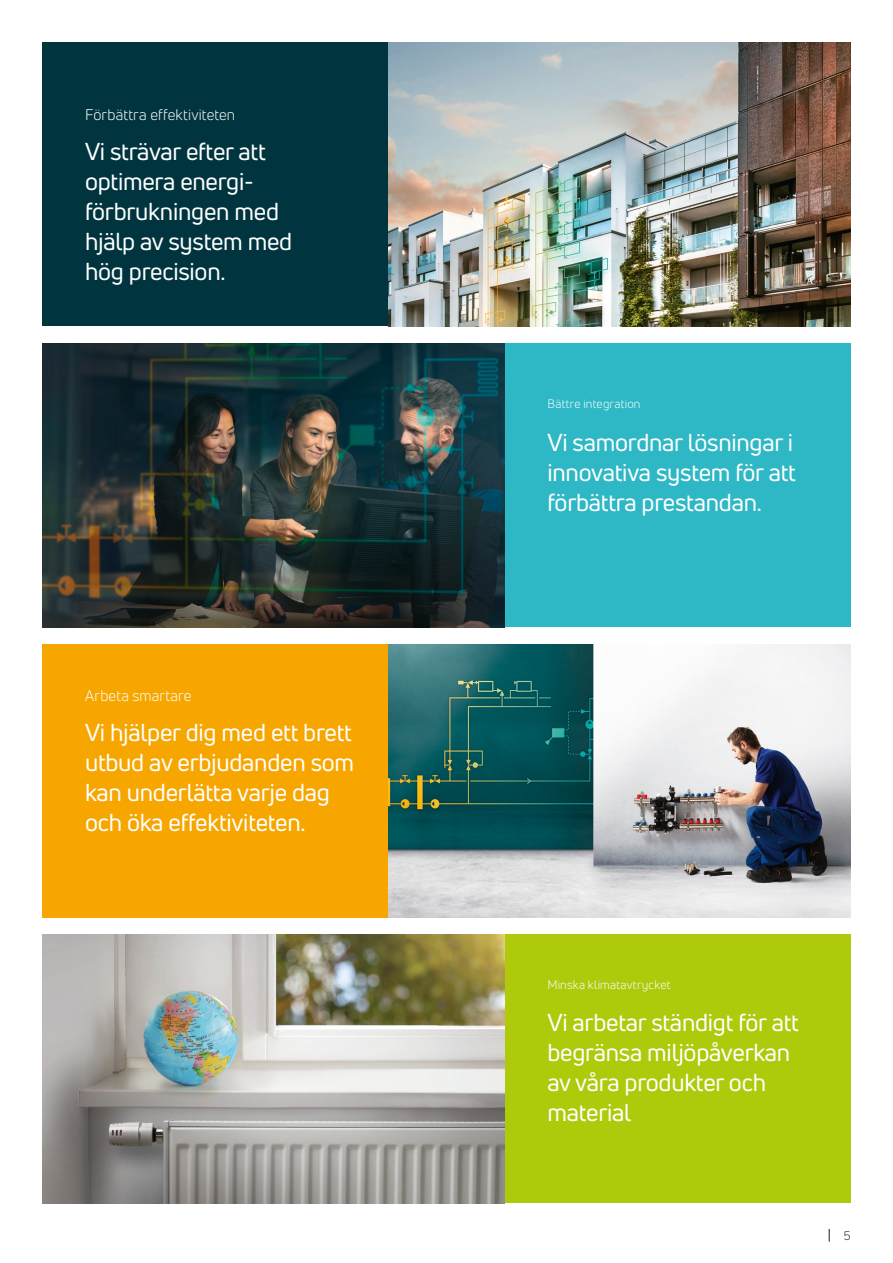
<style>
.page{position:relative;width:893px;height:1263px;background:#fff}
.page>*{position:absolute;margin:0;border:0;box-sizing:border-box;transform-origin:0 0}
.t1{font:24px/30px "Uni Neue";letter-spacing:-.01em;color:#fff}
.t2{font:15px "Uni Neue";letter-spacing:.01em;color:#fff}
.t3{font:12px "Uni Neue";letter-spacing:.02em;color:#fff}
.t4{font:12px "Uni Neue";color:#1d1d1b}
</style>
<div class="page">
<svg style="left:829px;top:1229px;width:1px;height:13px"></svg>
<div style="left:43px;top:43px;width:345px;height:283px;background:#00353f"></div>
<div style="left:43px;top:644px;width:345px;height:273px;background:#f7a600"></div>
<img style="left:388px;top:43px;width:462px;height:283px">
<img style="left:388px;top:644px;width:462px;height:273px">
<img style="left:43px;top:343px;width:462px;height:284px">
<img style="left:43px;top:934px;width:462px;height:269px">
<div style="left:505px;top:343px;width:345px;height:284px;background:#2eb8c6"></div>
<div style="left:505px;top:934px;width:345px;height:269px;background:#afca0b"></div>
<p class="t2" style="left:85px;top:106px;width:152px">Förbättra effektiviteten</p>
<p class="t1" style="left:85px;top:137px;width:209px">Vi strävar efter att optimera energi&shy;förbrukningen med hjälp av system med hög precision.</p>
<p class="t2" style="left:85px;top:686px;width:108px">Arbeta smartare</p>
<p class="t1" style="left:85px;top:717px;width:271px">Vi hjälper dig med ett brett utbud av erbjudanden som kan underlätta varje dag och öka effektiviteten.</p>
<p class="t3" style="left:547px;top:397px;width:95px">Bättre integration</p>
<p class="t1" style="left:547px;top:427px;width:250px;text-align:justify">Vi samordnar lösningar i innovativa system för att förbättra prestandan.</p>
<p class="t3" style="left:547px;top:977px;width:124px">Minska klimatavtrycket</p>
<p class="t1" style="left:547px;top:1007px;width:253px">Vi arbetar ständigt för att begränsa miljöpåverkan av våra produkter och material</p>
<p class="t4" style="left:844px;top:1228px;width:8px">5</p>
</div>
